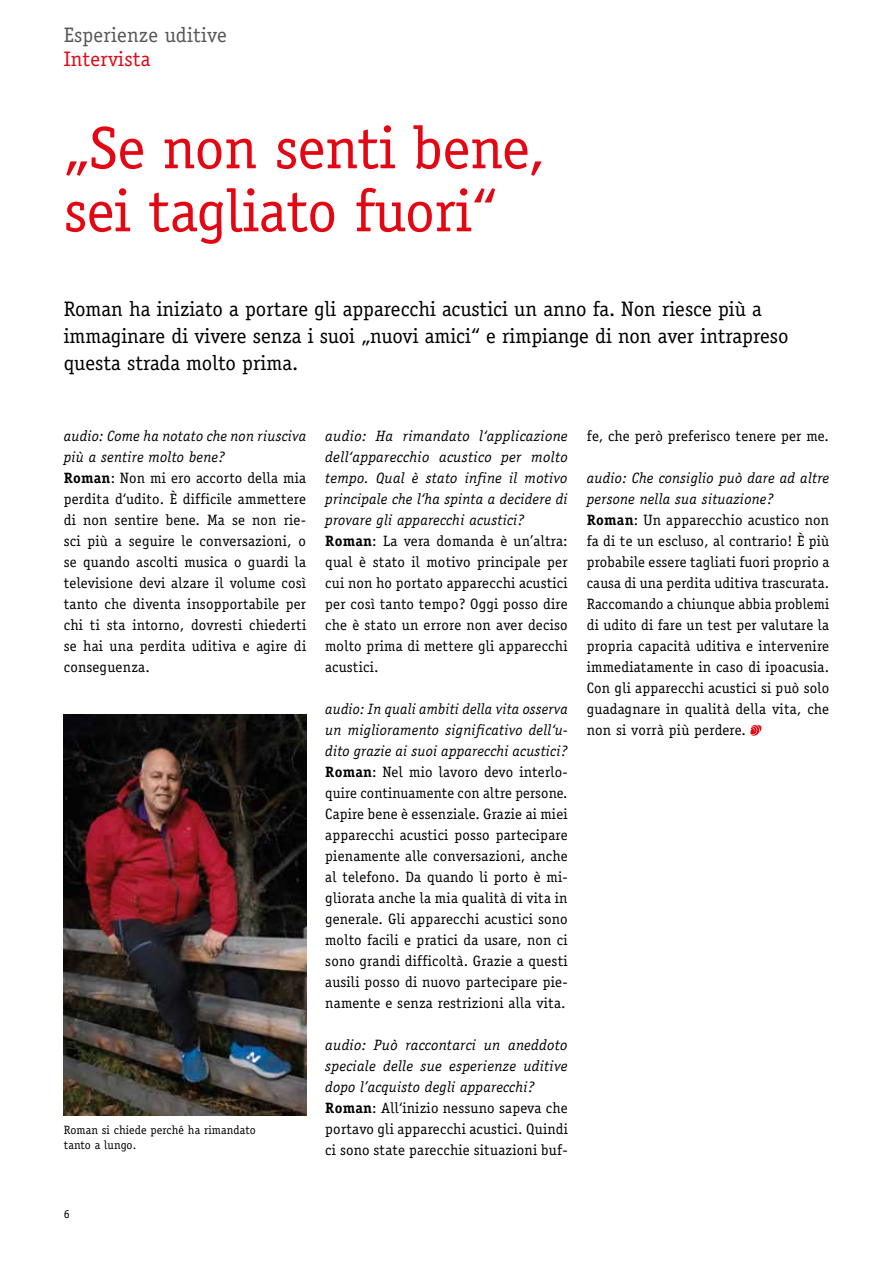
<style>
.page{position:relative;width:893px;height:1263px;background:#fff}
.page>*{position:absolute;margin:0;border:0;box-sizing:border-box;transform-origin:0 0}
.t1{font:60px/63px "Officina Serif";letter-spacing:-.005em;color:#e30613}
.t2{font:21px/27px "Officina Serif";color:#000}
.t3{font:21px "Officina Serif";letter-spacing:.01em;color:#575756}
.t4{font:21px "Officina Serif";letter-spacing:.01em;color:#e30613}
.t5{font:15px/21px "Officina Serif";letter-spacing:.015em;color:#000}
.t6{font:12px/15px "Officina Serif";letter-spacing:.01em;color:#000}
.s1{font-style:italic}
.s2{font-weight:700}
</style>
<div class="page">
<svg style="left:750px;top:725px;width:12px;height:11px"></svg>
<img style="left:64px;top:714px;width:242px;height:401px">
<h2 class="t3" style="left:64px;top:22px;width:165px">Esperienze uditive</h2>
<h2 class="t4" style="left:64px;top:46px;width:88px">Intervista</h2>
<h1 class="t1" style="left:64px;top:117px;width:483px">„Se non senti bene, sei tagliato fuori“</h1>
<h2 class="t2" style="left:64px;top:295px;width:726px">Roman ha iniziato a portare gli apparecchi acustici un anno fa. Non riesce più a immaginare di vivere senza i suoi „nuovi amici“ e rimpiange di non aver intrapreso questa strada molto prima.</h2>
<p class="t5" style="left:64px;top:426px;width:244px"><span class="s1">audio: Come ha notato che non riusciva più a sentire molto bene?<br></span><span class="s2">Roman</span>: Non mi ero accorto della mia perdita d‘udito. È difficile ammettere di non sentire bene. Ma se non rie&shy;sci più a seguire le conversazioni, o se quando ascolti musica o guardi la televisione devi alzare il volume così tanto che diventa insopportabile per chi ti sta intorno, dovresti chiederti se hai una perdita uditiva e agire di conseguenza.</p>
<p class="t5" style="left:587px;top:426px;width:244px">fe, che però preferisco tenere per me.</p>
<p class="t5" style="left:325px;top:426px;width:244px"><span class="s1">audio: Ha rimandato l‘applicazione dell‘apparecchio acustico per molto tempo. Qual è stato infine il motivo principale che l‘ha spinta a decidere di provare gli apparecchi acustici?<br></span><span class="s2">Roman</span>: La vera domanda è un’altra: qual è stato il motivo principale per cui non ho portato apparecchi acustici per così tanto tempo? Oggi posso dire che è stato un errore non aver deciso molto prima di mettere gli apparecchi acustici.</p>
<p class="t5" style="left:325px;top:699px;width:244px;text-align:justify"><span class="s1">audio: In quali ambiti della vita osserva un miglioramento significativo dell‘u&shy;dito grazie ai suoi apparecchi acustici?<br></span><span class="s2">Roman</span>: Nel mio lavoro devo interlo&shy;quire continuamente con altre persone.<br>Capire bene è essenziale. Grazie ai miei apparecchi acustici posso partecipare pienamente alle conversazioni, anche al telefono. Da quando li porto è mi&shy;gliorata anche la mia qualità di vita in generale. Gli apparecchi acustici sono molto facili e pratici da usare, non ci sono grandi difficoltà. Grazie a questi ausili posso di nuovo partecipare pie&shy;namente e senza restrizioni alla vita.</p>
<p class="t5" style="left:325px;top:1035px;width:244px"><span class="s1">audio: Può raccontarci un aneddoto speciale delle sue esperienze uditive dopo l’acquisto degli apparecchi?<br></span><span class="s2">Roman</span>: All‘inizio nessuno sapeva che portavo gli apparecchi acustici. Quindi ci sono state parecchie situazioni buf-</p>
<p class="t5" style="left:587px;top:468px;width:244px"><span class="s1">audio: Che consiglio può dare ad altre persone nella sua situazione?<br></span><span class="s2">Roman</span>: Un apparecchio acustico non fa di te un escluso, al contrario! È più probabile essere tagliati fuori proprio a causa di una perdita uditiva trascurata.<br>Raccomando a chiunque abbia problemi di udito di fare un test per valutare la propria capacità uditiva e intervenire immediatamente in caso di ipoacusia.<br>Con gli apparecchi acustici si può solo guadagnare in qualità della vita, che non si vorrà più perdere.</p>
<p class="t6" style="left:64px;top:1122px;width:193px">Roman si chiede perché ha rimandato tanto a lungo.</p>
<p class="t6" style="left:64px;top:1207px;width:7px">6</p>
</div>
